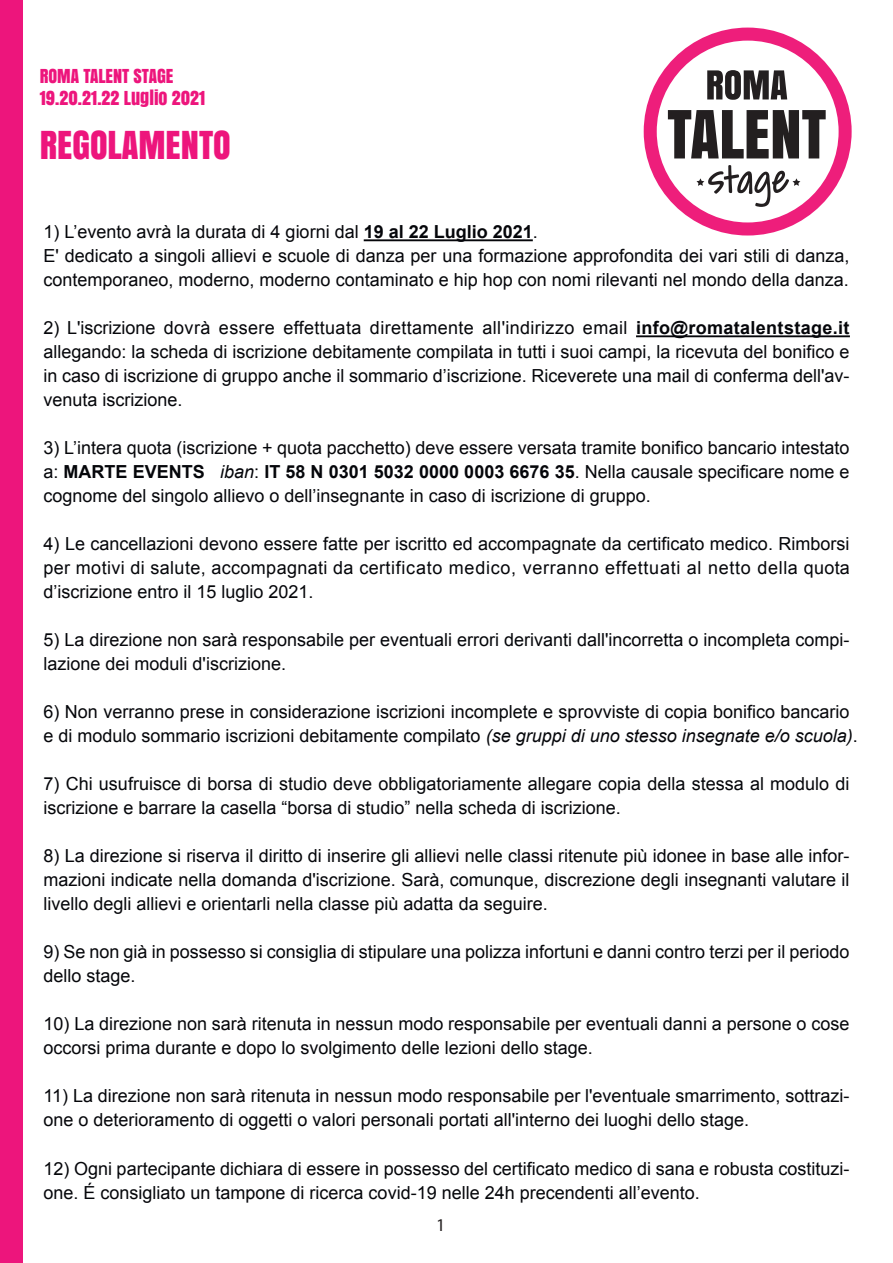
<style>
.page{position:relative;width:893px;height:1263px;background:#fff}
.page>*{position:absolute;margin:0;border:0;box-sizing:border-box;transform-origin:0 0}
.t1{font:36px "Anton";color:#ed157c}
.t2{font:18px/24px "Arial";color:#05060a}
.t3{font:18px/21.6px "Anton";color:#ed157c}
.t4{font:18px "Myriad Pro";color:#231f20}
.s1{font-weight:700}
.s2{font-style:italic}
</style>
<div class="page">
<hr style="left:364px;top:239px;width:169px;height:2px;background:#05060a">
<hr style="left:636px;top:335px;width:214px;height:2px;background:#05060a">
<svg style="left:644px;top:28px;width:208px;height:207px"></svg>
<div style="left:0;top:0;width:22px;height:1263px;background:#ed157c"></div>
<p class="t3" style="left:40px;top:65px;width:167px">ROMA TALENT STAGE<br>19.20.21.22 Luglio 2021</p>
<h1 class="t1" style="left:40px;top:117px;width:192px">REGOLAMENTO</h1>
<p class="t2" style="left:43px;top:220px;width:807px">1) L’evento avrà la durata di 4 giorni dal <span class="s1">19 al 22 Luglio 2021</span>.<br>E' dedicato a singoli allievi e scuole di danza per una formazione approfondita dei vari stili di danza, contemporaneo, moderno, moderno contaminato e hip hop con nomi rilevanti nel mondo della danza.</p>
<p class="t2" style="left:43px;top:316px;width:808px;text-align:justify">2) L'iscrizione dovrà essere effettuata direttamente all'indirizzo email <span class="s1">info@romatalentstage.it </span>allegando: la scheda di iscrizione debitamente compilata in tutti i suoi campi, la ricevuta del bonifico e in caso di iscrizione di gruppo anche il sommario d’iscrizione. Riceverete una mail di conferma dell'av&shy;venuta iscrizione.</p>
<p class="t2" style="left:43px;top:436px;width:807px;text-align:justify">3) L’intera quota (iscrizione + quota pacchetto) deve essere versata tramite bonifico bancario intestato a: <span class="s1">MARTE EVENTS</span> <span class="s2">iban</span>: <span class="s1">IT 58 N 0301 5032 0000 0003 6676 35</span>. Nella causale specificare nome e cognome del singolo allievo o dell’insegnante in caso di iscrizione di gruppo.</p>
<p class="t2" style="left:43px;top:532px;width:808px;text-align:justify">4) Le cancellazioni devono essere fatte per iscritto ed accompagnate da certificato medico. Rimborsi per motivi di salute, accompagnati da certificato medico, verranno effettuati al netto della quota d’iscrizione entro il 15 luglio 2021.</p>
<p class="t2" style="left:43px;top:628px;width:807px">5) La direzione non sarà responsabile per eventuali errori derivanti dall'incorretta o incompleta compi&shy;lazione dei moduli d'iscrizione.</p>
<p class="t2" style="left:43px;top:700px;width:816px">6) Non verranno prese in considerazione iscrizioni incomplete e sprovviste di copia bonifico bancario e di modulo sommario iscrizioni debitamente compilato <span class="s2">(se gruppi di uno stesso insegnate e/o scuola)</span>.</p>
<p class="t2" style="left:43px;top:772px;width:807px">7) Chi usufruisce di borsa di studio deve obbligatoriamente allegare copia della stessa al modulo di iscrizione e barrare la casella “borsa di studio” nella scheda di iscrizione.</p>
<p class="t2" style="left:43px;top:844px;width:808px;text-align:justify">8) La direzione si riserva il diritto di inserire gli allievi nelle classi ritenute più idonee in base alle infor&shy;mazioni indicate nella domanda d'iscrizione. Sarà, comunque, discrezione degli insegnanti valutare il livello degli allievi e orientarli nella classe più adatta da seguire.</p>
<p class="t2" style="left:43px;top:940px;width:807px">9) Se non già in possesso si consiglia di stipulare una polizza infortuni e danni contro terzi per il periodo dello stage.</p>
<p class="t2" style="left:43px;top:1012px;width:807px">10) La direzione non sarà ritenuta in nessun modo responsabile per eventuali danni a persone o cose occorsi prima durante e dopo lo svolgimento delle lezioni dello stage.</p>
<p class="t2" style="left:43px;top:1084px;width:807px">11) La direzione non sarà ritenuta in nessun modo responsabile per l'eventuale smarrimento, sottrazi&shy;one o deterioramento di oggetti o valori personali portati all'interno dei luoghi dello stage.</p>
<p class="t2" style="left:43px;top:1156px;width:807px">12) Ogni partecipante dichiara di essere in possesso del certificato medico di sana e robusta costituzi&shy;one. É consigliato un tampone di ricerca covid-19 nelle 24h precendenti all’evento.</p>
<p class="t4" style="left:436px;top:1214px;width:11px">1</p>
</div>
